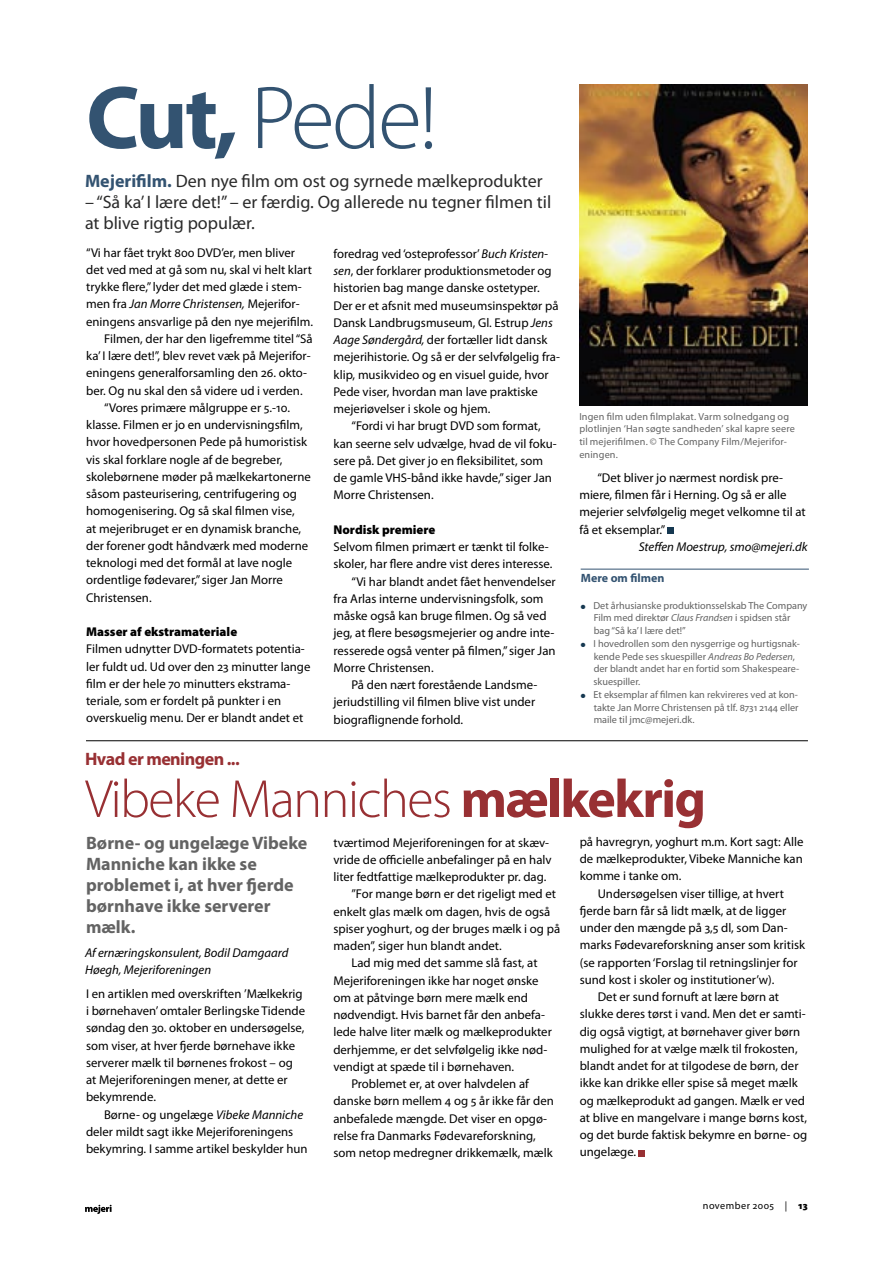
<style>
.page{position:relative;width:893px;height:1263px;background:#fff}
.page>*{position:absolute;margin:0;border:0;box-sizing:border-box;transform-origin:0 0}
.Rubrik_60_bold{font:300 90px "Myriad Pro";color:#335371}
.Rubrik_44{font:300 54px "Myriad Pro";letter-spacing:-.03em;color:#983033}
.Underrubrik_BRØD{font:18px/21px "Myriad Pro";color:#2a2a2a}
.Underrubrik_BRØD-2{font:700 18px/21px "Myriad Pro";color:#636363}
.t1{font:700 18px "Myriad Pro";letter-spacing:-.03em;color:#983033}
.Artikel_BRØD_m_indryk{font:12.75px/17.2px "Myriad Pro";color:#000}
.Artikel_BRØD{font:12.75px/17.2px "Myriad Pro";color:#000}
.Artikel_BRØD-2{font:italic 12.75px/17.2px "Myriad Pro";color:#000}
.Mellemrubrik{font:900 12.75px "Myriad Pro";color:#000}
.Forfatter{font:italic 12.75px "Myriad Pro";color:#000}
.t2{font:700 12px "Myriad Pro";color:#335371}
.Artikel_BRØD-3{font:10.2px/12.8px "Myriad Pro";color:#636363}
.Billed_txt{font:10.2px/12.8px "Myriad Pro";letter-spacing:.015em;color:#636363}
.t3{font:10.2px "Myriad Pro";letter-spacing:.045em;color:#000}
.s1{font-weight:700}
.s2{font-weight:700;color:#335371}
.s3{font-style:italic}
.s4{color:#163851}
.s5{font-weight:900}
</style>
<div class="page">
<hr style="left:86px;top:740px;width:722px;height:1px;background:#000">
<svg style="left:667px;top:527px;width:6px;height:6px"></svg>
<hr style="left:581px;top:569px;width:228px;height:1px;background:#335371">
<img style="left:579px;top:84px;width:229px;height:322px">
<div style="left:638px;top:1150px;width:6px;height:7px;background:#983033"></div>
<svg style="left:85px;top:1205px;width:27px;height:9px"></svg>
<p class="Rubrik_60_bold" style="left:86px;top:69px;width:353px"><span class="s1">Cut,</span> Pede!</p>
<p class="Underrubrik_BRØD" style="left:85px;top:171px;width:459px"><span class="s2">Mejerifilm.</span> Den nye film om ost og syrnede mælkeprodukter</p>
<p class="Underrubrik_BRØD" style="left:85px;top:192px;width:468px">– “Så ka’ I lære det!” – er færdig. Og allerede nu tegner filmen til at blive rigtig populær.</p>
<p class="Artikel_BRØD" style="left:86px;top:244px;width:228px">“Vi har fået trykt 800 DVD’er, men bliver det ved med at gå som nu, skal vi helt klart trykke flere,” lyder det med glæde i stem&shy;men fra <span class="s3">Jan Morre Christensen,</span> Mejerifor&shy;eningens ansvarlige på den nye mejerifilm.</p>
<p class="Artikel_BRØD_m_indryk" style="left:86px;top:330px;width:228px;text-indent:18px">Filmen, der har den ligefremme titel “Så ka’ I lære det!”, blev revet væk på Mejerifor&shy;eningens generalforsamling den 26. okto&shy;ber. Og nu skal den så videre ud i verden.</p>
<p class="Artikel_BRØD_m_indryk" style="left:86px;top:399px;width:226px;text-indent:18px">“Vores primære målgruppe er 5.-10. klasse. Filmen er jo en undervisningsfilm, hvor hovedpersonen Pede på humoristisk vis skal forklare nogle af de begreber, skolebørnene møder på mælkekartonerne såsom pasteurisering, centrifugering og homogenisering. Og så skal filmen vise,<br>at mejeribruget er en dynamisk branche, der forener godt håndværk med moderne teknologi med det formål at lave nogle ordentlige fødevarer,” siger Jan Morre Christensen.</p>
<p class="Mellemrubrik" style="left:86px;top:625px;width:153px">Masser af ekstramateriale</p>
<p class="Artikel_BRØD" style="left:86px;top:641px;width:226px">Filmen udnytter DVD-formatets potentia&shy;ler fuldt ud. Ud over den 23 minutter lange film er der hele 70 minutters ekstrama&shy;teriale, som er fordelt på punkter i en overskuelig menu. Der er blandt andet et</p>
<p class="t1" style="left:85px;top:749px;width:156px">Hvad er meningen ...</p>
<p class="Artikel_BRØD" style="left:333px;top:245px;width:228px">foredrag ved ‘osteprofessor’ <span class="s3">Buch Kristen&shy;sen</span>, der forklarer produktionsmetoder og historien bag mange danske ostetyper.<br>Der er et afsnit med museumsinspektør på Dansk Landbrugsmuseum, Gl. Estrup <span class="s3">Jens Aage Søndergård,</span> der fortæller lidt dansk mejerihistorie. Og så er der selvfølgelig fra&shy;klip, musikvideo og en visuel guide, hvor Pede viser, hvordan man lave praktiske mejeriøvelser i skole og hjem.</p>
<p class="Artikel_BRØD_m_indryk" style="left:333px;top:418px;width:225px;text-indent:18px">“Fordi vi har brugt DVD som format, kan seerne selv udvælge, hvad de vil foku&shy;sere på. Det giver jo en fleksibilitet, som de gamle VHS-bånd ikke havde,” siger Jan Morre Christensen.</p>
<p class="Mellemrubrik" style="left:333px;top:522px;width:103px">Nordisk premiere</p>
<p class="Artikel_BRØD" style="left:333px;top:538px;width:220px">Selvom filmen primært er tænkt til folke&shy;skoler, har flere andre vist deres interesse.</p>
<p class="Artikel_BRØD_m_indryk" style="left:333px;top:573px;width:224px;text-indent:18px">“Vi har blandt andet fået henvendelser fra Arlas interne undervisningsfolk, som måske også kan bruge filmen. Og så ved jeg, at flere besøgsmejerier og andre inte&shy;resserede også venter på filmen,” siger Jan Morre Christensen.</p>
<p class="Artikel_BRØD_m_indryk" style="left:333px;top:676px;width:205px;text-indent:18px">På den nært forestående Landsme&shy;jeriudstilling vil filmen blive vist under biograflignende forhold.</p>
<p class="Billed_txt" style="left:579px;top:410px;width:217px">Ingen film uden filmplakat. Varm solnedgang og plotlinjen ‘Han søgte sandheden’ skal kapre seere til mejerifilmen. © The Company Film/Mejerifor&shy;eningen.</p>
<p class="Artikel_BRØD_m_indryk" style="left:579px;top:469px;width:228px;text-indent:18px">“Det bliver jo nærmest nordisk pre&shy;miere, filmen får i Herning. Og så er alle mejerier selvfølgelig meget velkomne til at få et eksemplar.”</p>
<p class="Forfatter" style="left:639px;top:540px;width:170px">Steffen Moestrup, smo@mejeri.dk</p>
<p class="t2" style="left:581px;top:572px;width:85px">Mere om filmen</p>
<p class="Artikel_BRØD-3" style="left:594px;top:599px;width:215px;text-indent:-13px"><span class="s4">●</span> Det århusianske produktionsselskab The Company<br>Film med direktør <span class="s3">Claus Frandsen</span> i spidsen står bag “Så ka’ I lære det!”</p>
<p class="Artikel_BRØD-3" style="left:594px;top:637px;width:208px;text-indent:-13px"><span class="s4">●</span> I hovedrollen som den nysgerrige og hurtigsnak&shy;kende Pede ses skuespiller <span class="s3">Andreas Bo Pedersen</span>, der blandt andet har en fortid som Shakespeare&shy;skuespiller.</p>
<p class="Artikel_BRØD-3" style="left:594px;top:688px;width:206px;text-align:justify;text-indent:-13px"><span class="s4">●</span> Et eksemplar af filmen kan rekvireres ved at kon&shy;takte Jan Morre Christensen på tlf. 8731 2144 eller maile til jmc@mejeri.dk.</p>
<p class="Rubrik_44" style="left:85px;top:769px;width:622px">Vibeke Manniches <span class="s1">mælkekrig</span></p>
<p class="Underrubrik_BRØD-2" style="left:86px;top:833px;width:223px">Børne- og ungelæge Vibeke<br>Manniche kan ikke se problemet i, at hver fjerde børnhave ikke serverer mælk.</p>
<p class="Artikel_BRØD_m_indryk" style="left:333px;top:834px;width:220px">tværtimod Mejeriforeningen for at skæv&shy;vride de officielle anbefalinger på en halv liter fedtfattige mælkeprodukter pr. dag.</p>
<p class="Artikel_BRØD_m_indryk" style="left:580px;top:833px;width:225px;text-align:justify">på havregryn, yoghurt m.m. Kort sagt: Alle de mælkeprodukter, Vibeke Manniche kan komme i tanke om.</p>
<p class="Artikel_BRØD_m_indryk" style="left:580px;top:885px;width:227px;text-indent:18px">Undersøgelsen viser tillige, at hvert fjerde barn får så lidt mælk, at de ligger under den mængde på 3,5 dl, som Dan&shy;marks Fødevareforskning anser som kritisk (se rapporten ‘Forslag til retningslinjer for sund kost i skoler og institutioner’w).</p>
<p class="Artikel_BRØD_m_indryk" style="left:580px;top:988px;width:229px;text-indent:18px">Det er sund fornuft at lære børn at slukke deres tørst i vand. Men det er samti&shy;dig også vigtigt, at børnehaver giver børn mulighed for at vælge mælk til frokosten, blandt andet for at tilgodese de børn, der ikke kan drikke eller spise så meget mælk og mælkeprodukt ad gangen. Mælk er ved at blive en mangelvare i mange børns kost, og det burde faktisk bekymre en børne- og ungelæge.</p>
<p class="Artikel_BRØD_m_indryk" style="left:333px;top:886px;width:228px;text-indent:18px">”For mange børn er det rigeligt med et enkelt glas mælk om dagen, hvis de også spiser yoghurt, og der bruges mælk i og på maden”, siger hun blandt andet.</p>
<p class="Artikel_BRØD_m_indryk" style="left:333px;top:955px;width:220px;text-indent:18px">Lad mig med det samme slå fast, at Mejeriforeningen ikke har noget ønske om at påtvinge børn mere mælk end nødvendigt. Hvis barnet får den anbefa&shy;lede halve liter mælk og mælkeprodukter derhjemme, er det selvfølgelig ikke nød&shy;vendigt at spæde til i børnehaven.</p>
<p class="Artikel_BRØD_m_indryk" style="left:333px;top:1075px;width:222px;text-indent:18px">Problemet er, at over halvdelen af danske børn mellem 4 og 5 år ikke får den anbefalede mængde. Det viser en opgø&shy;relse fra Danmarks Fødevareforskning, som netop medregner drikkemælk, mælk</p>
<p class="Artikel_BRØD-2" style="left:85px;top:944px;width:205px">Af ernæringskonsulent, Bodil Damgaard<br>Høegh, Mejeriforeningen</p>
<p class="Artikel_BRØD" style="left:86px;top:985px;width:221px">I en artiklen med overskriften ’Mælkekrig i børnehaven’ omtaler Berlingske Tidende søndag den 30. oktober en undersøgelse, som viser, at hver fjerde børnehave ikke serverer mælk til børnenes frokost – og at Mejeriforeningen mener, at dette er bekymrende.</p>
<p class="Artikel_BRØD_m_indryk" style="left:86px;top:1106px;width:223px;text-indent:18px">Børne- og ungelæge <span class="s3">Vibeke Manniche </span>deler mildt sagt ikke Mejeriforeningens bekymring. I samme artikel beskylder hun</p>
<p class="t3" style="left:703px;top:1199px;width:107px">november 2005 | <span class="s5">13</span></p>
</div>
